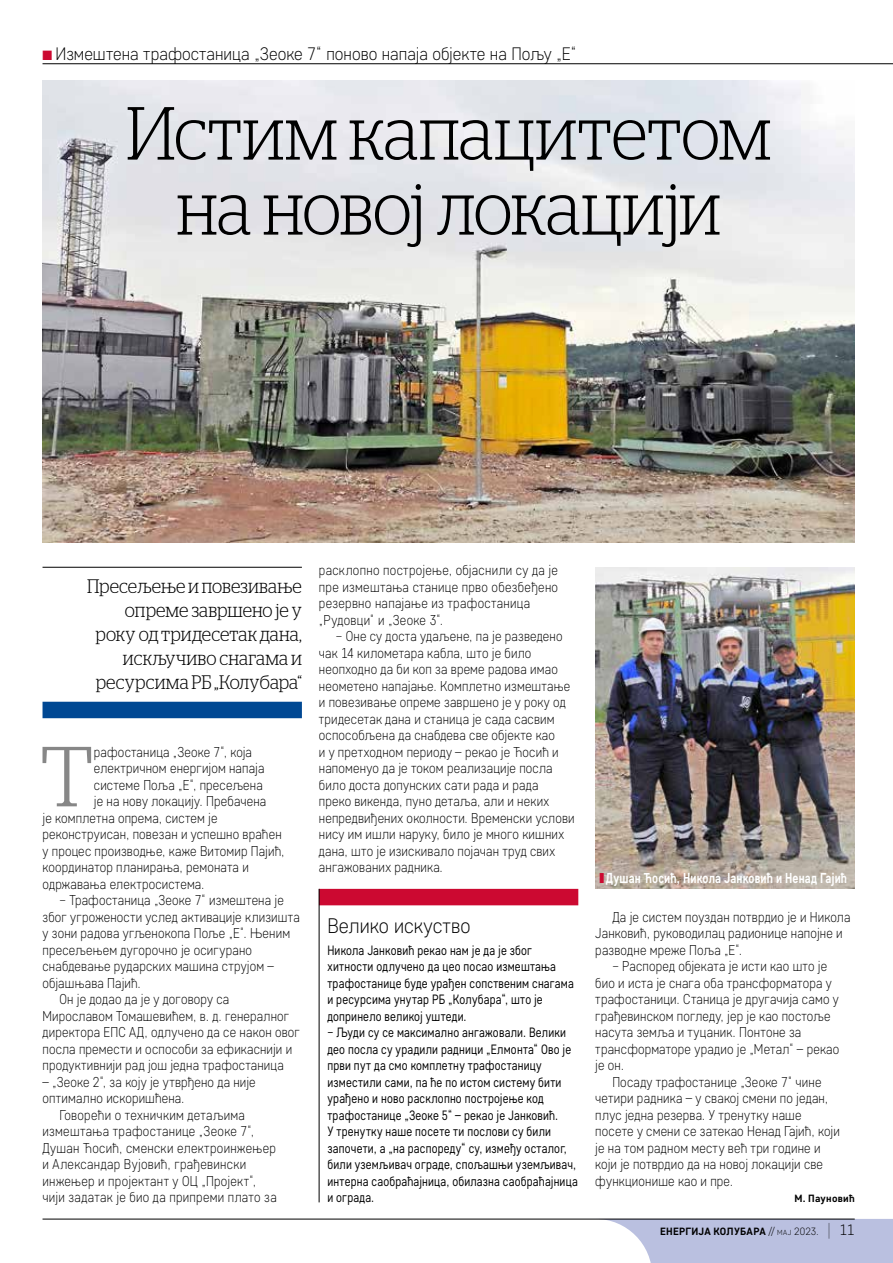
<style>
.page{position:relative;width:893px;height:1263px;background:#fff}
.page>*{position:absolute;margin:0;border:0;box-sizing:border-box;transform-origin:0 0}
.t1{font:300 84.9px "Stag LC";color:#878787}
.t2{font:300 75px/75px "Stag LC";letter-spacing:-.01em;color:#000;text-align:center;scale:.9 1}
.t3{font:300 21px "Core Sans D25";color:#000;scale:.95 1}
.t4{font:300 19.5px/24px "Stag LC";letter-spacing:.005em;color:#000;text-align:right;scale:.9 1}
.t5{font:300 18px "Core Sans D25";color:#000;scale:.95 1}
.t6{font:700 14.4px "Core Sans D55";letter-spacing:.015em;color:#fff;scale:.8 1}
.t7{font:300 14.25px/16.5px "Core Sans D25";letter-spacing:.015em;color:#000;scale:.9 1}
.t8{font:13.5px/16.5px "Core Sans D35";letter-spacing:.015em;color:#000;scale:.85 1}
.t9{font:700 10.5px "Core Sans D55";letter-spacing:.025em;color:#000}
.s1{color:#cc0931}
.s2{font-family:"Core Sans D25";font-weight:300}
.s3{font-family:"Core Sans D25";font-weight:300;font-size:7.35px}
.s4{font-family:"Core Sans D15";font-weight:100;font-size:18px}
.s5{font-family:"Core Sans D25";font-weight:300;font-size:15px}
</style>
<div class="page">
<svg style="left:607px;top:1219px;width:286px;height:44px;background:#c1c6e3"></svg>
<hr style="left:43px;top:1219px;width:812px;height:1px;background:#000">
<hr style="left:43px;top:63px;width:850px;height:1px;background:#000">
<div style="left:319px;top:889px;width:259px;height:16px;background:#cc0931"></div>
<hr style="left:319px;top:889px;width:1px;height:313px;background:#000">
<hr style="left:43px;top:567px;width:259px;height:1px;background:#000">
<div style="left:43px;top:702px;width:259px;height:16px;background:#004893"></div>
<img style="left:43px;top:80px;width:812px;height:462px">
<img style="left:595px;top:567px;width:260px;height:322px">
<p class="t5" style="left:43px;top:43px;width:564px"><span class="s1">■</span> Измештена трафостаница „Зеоке 7“ поново напаја објекте на Пољу „Е“</p>
<h2 class="t2" style="left:126px;top:89px;width:718px">Истим капацитетом на новој локацији</h2>
<h3 class="t4" style="left:87px;top:572px;width:240px">Пресељење и повезивање опреме завршено је у року од тридесетак дана, искључиво снагама и ресурсима РБ „Колубара“</h3>
<h1 class="t1" style="left:40px;top:715px;width:56px">Т</h1>
<p class="t7" style="left:94px;top:743px;width:177px">рафостаница „Зеоке 7“, која</p>
<p class="t7" style="left:94px;top:760px;width:191px">електричном енергијом напаја</p>
<p class="t7" style="left:94px;top:776px;width:189px">системе Поља „Е“, пресељена</p>
<p class="t7" style="left:94px;top:793px;width:193px">је на нову локацију. Пребачена</p>
<p class="t7" style="left:43px;top:809px;width:196px">је комплетна опрема, систем је</p>
<p class="t7" style="left:43px;top:826px;width:267px">реконструисан, повезан и успешно враћен</p>
<p class="t7" style="left:43px;top:842px;width:270px">у процес производње, каже Витомир Пајић,</p>
<p class="t7" style="left:43px;top:859px;width:231px">координатор планирања, ремоната и</p>
<p class="t7" style="left:43px;top:875px;width:182px">одржавања електросистема.</p>
<p class="t7" style="left:60px;top:892px;width:251px">− Трафостаница „Зеоке 7“ измештена је</p>
<p class="t7" style="left:43px;top:908px;width:287px">због угрожености услед активације клизишта</p>
<p class="t7" style="left:43px;top:925px;width:277px">у зони радова угљенокопа Поље „Е“. Њеним</p>
<p class="t7" style="left:43px;top:941px;width:234px">пресељењем дугорочно је осигурано</p>
<p class="t7" style="left:43px;top:958px;width:259px">снабдевање рударских машина струјом –</p>
<p class="t7" style="left:43px;top:974px;width:111px">објашњава Пајић.</p>
<p class="t7" style="left:60px;top:991px;width:190px">Он је додао да је у договору са</p>
<p class="t7" style="left:43px;top:1007px;width:276px">Мирославом Томашевићем, в. д. генералног</p>
<p class="t7" style="left:43px;top:1024px;width:287px">директора ЕПС АД, одлучено да се након овог</p>
<p class="t7" style="left:43px;top:1040px;width:279px">посла премести и оспособи за ефикаснији и</p>
<p class="t7" style="left:43px;top:1057px;width:270px">продуктивнији рад још једна трафостаница</p>
<p class="t7" style="left:43px;top:1073px;width:238px">– „Зеоке 2“, за коју је утврђено да није оптимално искоришћена.</p>
<p class="t7" style="left:43px;top:1106px;width:262px;text-indent:17px">Говорећи о техничким детаљима измештања трафостанице „Зеоке 7“, Душан Ћосић, сменски електроинжењер и Александар Вујовић, грађевински инжењер и пројектант у ОЦ „Пројект“, чији задатак је био да припреми плато за</p>
<p class="t7" style="left:319px;top:562px;width:267px">расклопно постројење, објаснили су да је пре измештања станице прво обезбеђено резервно напајање из трафостаница „Рудовци“ и „Зеоке 3“.</p>
<p class="t7" style="left:319px;top:628px;width:286px;text-indent:17px">− Оне су доста удаљене, па је разведено чак 14 километара кабла, што је било неопходно да би коп за време радова имао неометено напајање. Комплетно измештање и повезивање опреме завршено је у року од тридесетак дана и станица је сада сасвим оспособљена да снабдева све објекте као<br>и у претходном периоду – рекао је Ћосић и напоменуо да је током реализације посла било доста допунских сати рада и рада<br>преко викенда, пуно детаља, али и неких непредвиђених околности. Временски услови нису им ишли наруку, било је много кишних дана, што је изискивало појачан труд свих ангажованих радника.</p>
<h3 class="t3" style="left:327px;top:912px;width:152px">Велико искуство</h3>
<p class="t8" style="left:327px;top:941px;width:296px">Никола Јанковић рекао нам је да је због хитности одлучено да цео посао измештања трафостанице буде урађен сопственим снагама и ресурсима унутар РБ „Колубара“, што је допринело великој уштеди.<br>− Људи су се максимално ангажовали. Велики део посла су урадили радници „Елмонта“ Ово је први пут да смо комплетну трафостаницу изместили сами, па ће по истом систему бити урађено и ново расклопно постројење код трафостанице „Зеоке 5“ – рекао је Јанковић.<br>У тренутку наше посете ти послови су били започети, а „на распореду“ су, између осталог, били уземљивач ограде, спољашњи уземљивач, интерна саобраћајница, обилазна саобраћајница и ограда.</p>
<p class="t6" style="left:600px;top:868px;width:311px"><span class="s1">❚</span>Душан Ћосић, Никола Јанковић и Ненад Гајић</p>
<p class="t7" style="left:612px;top:908px;width:266px">Да је систем поуздан потврдио је и Никола</p>
<p class="t7" style="left:595px;top:925px;width:276px">Јанковић, руководилац радионице напојне и</p>
<p class="t7" style="left:595px;top:941px;width:165px">разводне мреже Поља „Е“.</p>
<p class="t7" style="left:612px;top:958px;width:240px">− Распоред објеката је исти као што је</p>
<p class="t7" style="left:595px;top:974px;width:264px">био и иста је снага оба трансформатора у</p>
<p class="t7" style="left:595px;top:991px;width:272px">трафостаници. Станица је другачија само у</p>
<p class="t7" style="left:595px;top:1007px;width:263px">грађевинском погледу, јер је као постоље</p>
<p class="t7" style="left:595px;top:1024px;width:230px">насута земља и туцаник. Понтоне за</p>
<p class="t7" style="left:595px;top:1040px;width:273px">трансформаторе урадио је „Метал“ – рекао</p>
<p class="t7" style="left:595px;top:1057px;width:33px">је он.</p>
<p class="t7" style="left:612px;top:1073px;width:234px">Посаду трафостанице „Зеоке 7“ чине</p>
<p class="t7" style="left:595px;top:1090px;width:260px">четири радника – у свакој смени по један,</p>
<p class="t7" style="left:595px;top:1106px;width:231px">плус једна резерва. У тренутку наше</p>
<p class="t7" style="left:595px;top:1123px;width:273px">посете у смени се затекао Ненад Гајић, који</p>
<p class="t7" style="left:595px;top:1139px;width:252px">је на том радном месту већ три године и</p>
<p class="t7" style="left:595px;top:1156px;width:255px">који је потврдио да на новој локацији све</p>
<p class="t7" style="left:595px;top:1172px;width:155px">функционише као и пре.</p>
<p class="t9" style="left:794px;top:1192px;width:62px">М. Пауновић</p>
<p class="t9" style="left:660px;top:1225px;width:196px">ЕНЕРГИЈА КОЛУБАРА <span class="s2">//</span> <span class="s3">мај</span> <span class="s2">2023.</span> <span class="s4">|</span> <span class="s5">11</span></p>
</div>
